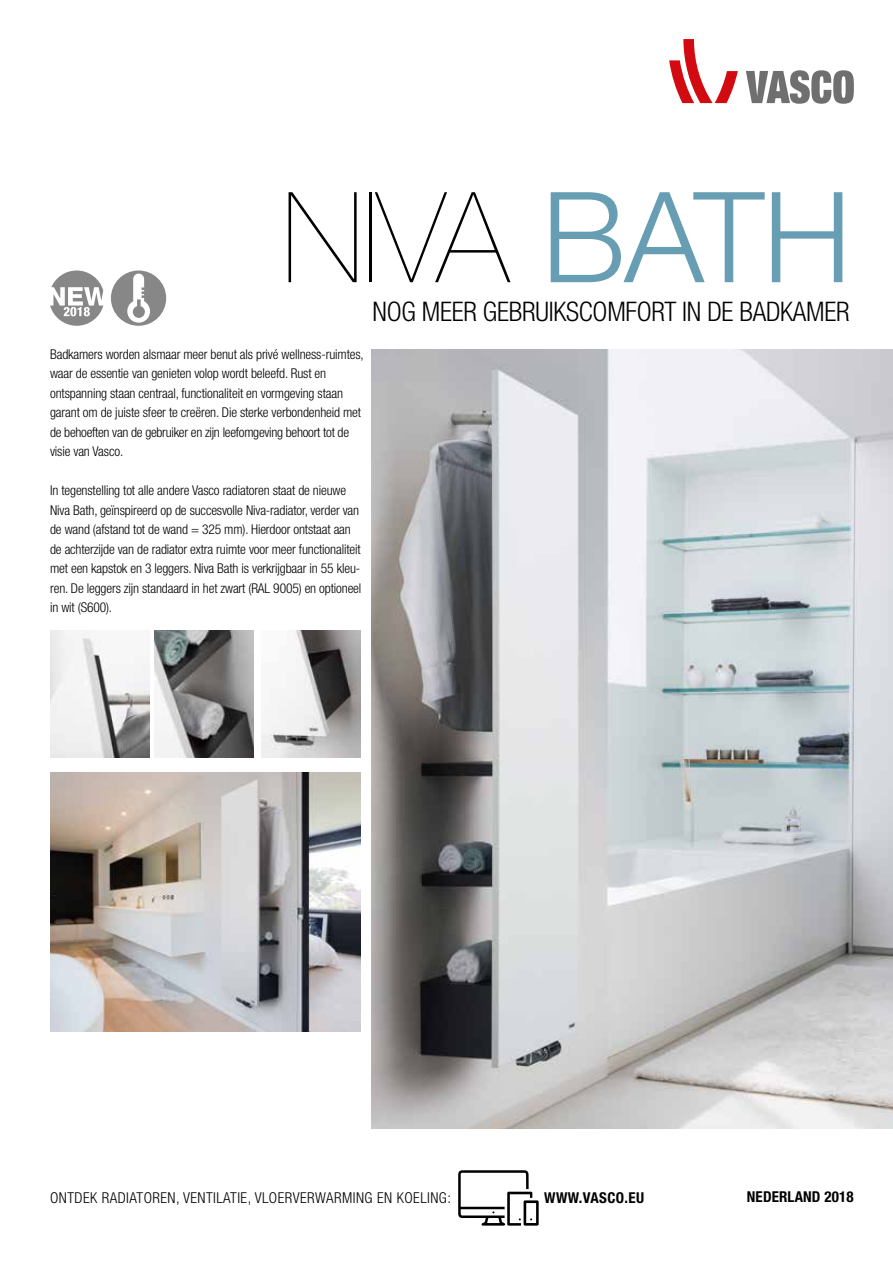
<style>
.page{position:relative;width:893px;height:1263px;background:#fff}
.page>*{position:absolute;margin:0;border:0;box-sizing:border-box;transform-origin:0 0}
.t1{font:200 126px "Helvetica Neue LT Std";color:#000}
.t2{font:300 condensed 27px "Helvetica Neue LT Std";letter-spacing:-.01em;color:#000}
.t3{font:300 condensed 15px "Helvetica Neue LT Std";letter-spacing:.03em;color:#000}
.t4{font:700 condensed 15px "Helvetica Neue LT Std";letter-spacing:.01em;color:#000}
.t5{font:700 condensed 15px "Helvetica Neue LT Std";letter-spacing:.03em;color:#000}
.t6{font:300 condensed 13.5px/19.5px "Helvetica Neue LT Std";letter-spacing:-.01em;color:#000}
.s1{font-weight:300;color:#689eb4}
</style>
<div class="page">
<img style="left:372px;top:349px;width:521px;height:779px">
<svg style="left:50px;top:270px;width:53px;height:56px"></svg>
<svg style="left:669px;top:39px;width:69px;height:64px"></svg>
<svg style="left:746px;top:70px;width:108px;height:34px"></svg>
<svg style="left:458px;top:1170px;width:81px;height:56px"></svg>
<img style="left:50px;top:773px;width:310px;height:258px">
<img style="left:155px;top:630px;width:99px;height:128px">
<img style="left:50px;top:630px;width:99px;height:128px">
<img style="left:261px;top:630px;width:99px;height:128px">
<svg style="left:111px;top:270px;width:55px;height:56px"></svg>
<h1 class="t1" style="left:282px;top:165px;width:571px">NIVA <span class="s1">BATH</span></h1>
<p class="t6" style="left:50px;top:344px;width:315px">Badkamers worden alsmaar meer benut als privé wellness-ruimtes, waar de essentie van genieten volop wordt beleefd. Rust en ontspanning staan centraal, functionaliteit en vormgeving staan garant om de juiste sfeer te creëren. Die sterke verbondenheid met de behoeften van de gebruiker en zijn leefomgeving behoort tot de visie van Vasco.</p>
<p class="t6" style="left:50px;top:480px;width:313px">In tegenstelling tot alle andere Vasco radiatoren staat de nieuwe Niva Bath, geïnspireerd op de succesvolle Niva-radiator, verder van de wand (afstand tot de wand = 325 mm). Hierdoor ontstaat aan de achterzijde van de radiator extra ruimte voor meer functionaliteit met een kapstok en 3 leggers. Niva Bath is verkrijgbaar in 55 kleu&shy;ren. De leggers zijn standaard in het zwart (RAL 9005) en optioneel in wit (S600).</p>
<h2 class="t2" style="left:372px;top:296px;width:479px">NOG MEER GEBRUIKSCOMFORT IN DE BADKAMER</h2>
<p class="t3" style="left:50px;top:1189px;width:402px">ONTDEK RADIATOREN, VENTILATIE, VLOERVERWARMING EN KOELING:</p>
<p class="t5" style="left:544px;top:1188px;width:101px">WWW.VASCO.EU</p>
<p class="t4" style="left:747px;top:1188px;width:108px">NEDERLAND 2018</p>
</div>
